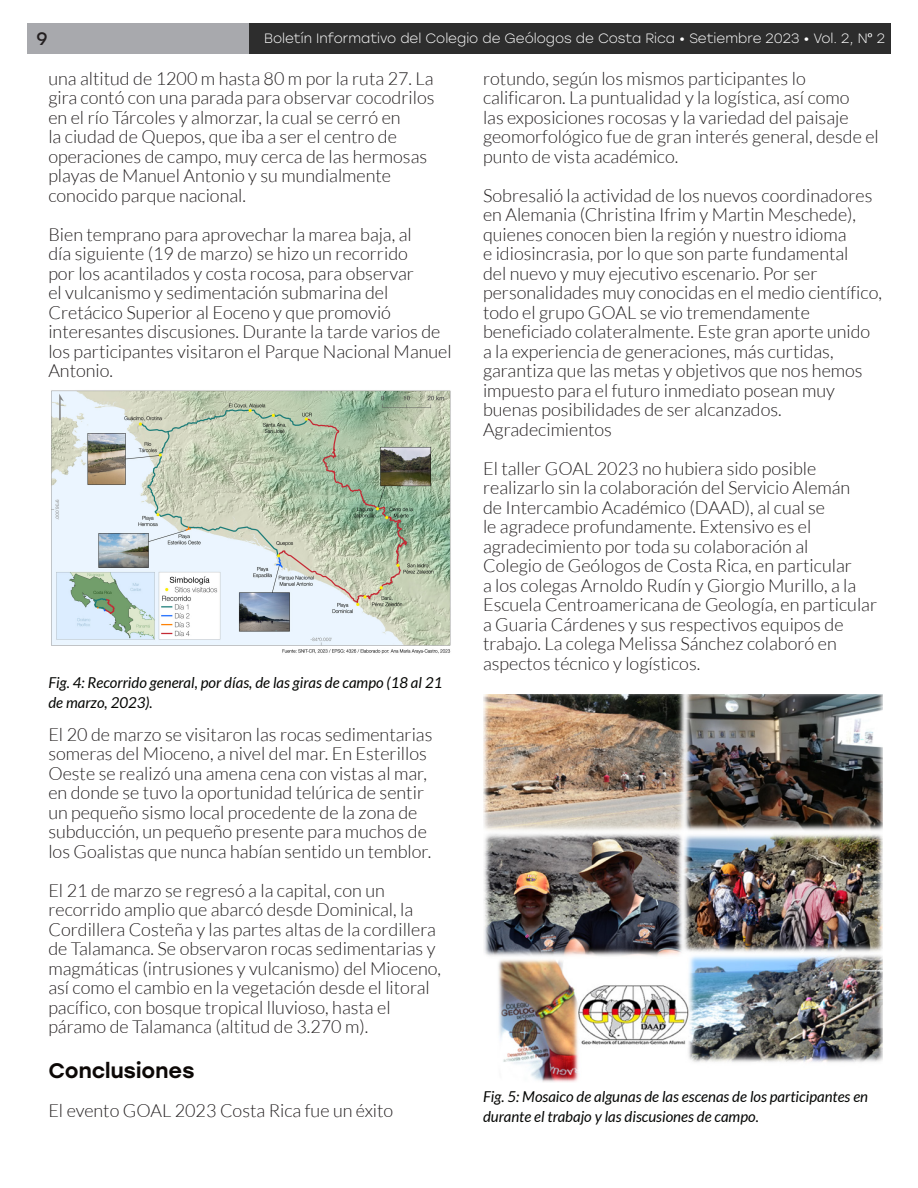
<style>
.page{position:relative;width:918px;height:1188px;background:#fff}
.page>*{position:absolute;margin:0;border:0;box-sizing:border-box;transform-origin:0 0}
.t1{font:500 21px "Stolzl";color:#0c0806}
.t2{font:300 18px/19.5px "Lato";color:#231f20}
.t3{font:18px "Stolzl";color:#231f20}
.t4{font:italic 15px/19.5px "Lato";color:#040503}
.t5{font:300 13.5px "Stolzl";color:#fff}
.s1{font-family:"Lato";font-weight:400}
</style>
<div class="page">
<div style="left:248px;top:24px;width:643px;height:30px;background:#2d2d2d"></div>
<div style="left:27px;top:24px;width:221px;height:30px;background:#a8a9ad"></div>
<img style="left:51px;top:390px;width:400px;height:264px">
<img style="left:483px;top:695px;width:399px;height:387px">
<p class="t3" style="left:36px;top:26px;width:13px">9</p>
<p class="t5" style="left:264px;top:29px;width:622px">Boletín Informativo del Colegio de Geólogos de Costa Rica • Setiembre 2023 • Vol. 2, N<span class="s1">º</span> 2</p>
<p class="t2" style="left:48px;top:69px;width:388px">una altitud de 1200 m hasta 80 m por la ruta 27. La gira contó con una parada para observar cocodrilos en el río Tárcoles y almorzar, la cual se cerró en<br>la ciudad de Quepos, que iba a ser el centro de operaciones de campo, muy cerca de las hermosas playas de Manuel Antonio y su mundialmente conocido parque nacional.</p>
<p class="t2" style="left:48px;top:225px;width:405px">Bien temprano para aprovechar la marea baja, al<br>día siguiente (19 de marzo) se hizo un recorrido<br>por los acantilados y costa rocosa, para observar<br>el vulcanismo y sedimentación submarina del Cretácico Superior al Eoceno y que promovió interesantes discusiones. Durante la tarde varios de los participantes visitaron el Parque Nacional Manuel Antonio.</p>
<p class="t2" style="left:483px;top:69px;width:397px">rotundo, según los mismos participantes lo calificaron. La puntualidad y la logística, así como<br>las exposiciones rocosas y la variedad del paisaje geomorfológico fue de gran interés general, desde el punto de vista académico.</p>
<p class="t2" style="left:483px;top:186px;width:400px">Sobresalió la actividad de los nuevos coordinadores en Alemania (Christina Ifrim y Martin Meschede), quienes conocen bien la región y nuestro idioma<br>e idiosincrasia, por lo que son parte fundamental<br>del nuevo y muy ejecutivo escenario. Por ser personalidades muy conocidas en el medio científico, todo el grupo GOAL se vio tremendamente beneficiado colateralmente. Este gran aporte unido a la experiencia de generaciones, más curtidas, garantiza que las metas y objetivos que nos hemos impuesto para el futuro inmediato posean muy buenas posibilidades de ser alcanzados.</p>
<p class="t2" style="left:483px;top:420px;width:131px">Agradecimientos</p>
<p class="t2" style="left:483px;top:459px;width:396px">El taller GOAL 2023 no hubiera sido posible realizarlo sin la colaboración del Servicio Alemán<br>de Intercambio Académico (DAAD), al cual se<br>le agradece profundamente. Extensivo es el agradecimiento por toda su colaboración al<br>Colegio de Geólogos de Costa Rica, en particular<br>a los colegas Arnoldo Rudín y Giorgio Murillo, a la Escuela Centroamericana de Geología, en particular a Guaria Cárdenes y sus respectivos equipos de trabajo. La colega Melissa Sánchez colaboró en aspectos técnico y logísticos.</p>
<p class="t4" style="left:48px;top:674px;width:396px">Fig. 4: Recorrido general, por días, de las giras de campo (18 al 21 de marzo, 2023).</p>
<p class="t2" style="left:48px;top:725px;width:386px">El 20 de marzo se visitaron las rocas sedimentarias someras del Mioceno, a nivel del mar. En Esterillos Oeste se realizó una amena cena con vistas al mar, en donde se tuvo la oportunidad telúrica de sentir un pequeño sismo local procedente de la zona de subducción, un pequeño presente para muchos de los Goalistas que nunca habían sentido un temblor.</p>
<p class="t2" style="left:48px;top:881px;width:394px">El 21 de marzo se regresó a la capital, con un recorrido amplio que abarcó desde Dominical, la Cordillera Costeña y las partes altas de la cordillera de Talamanca. Se observaron rocas sedimentarias y magmáticas (intrusiones y vulcanismo) del Mioceno, así como el cambio en la vegetación desde el litoral pacífico, con bosque tropical lluvioso, hasta el páramo de Talamanca (altitud de 3.270 m).</p>
<p class="t1" style="left:48px;top:1056px;width:148px">Conclusiones</p>
<p class="t2" style="left:48px;top:1101px;width:347px">El evento GOAL 2023 Costa Rica fue un éxito</p>
<p class="t4" style="left:483px;top:1088px;width:387px">Fig. 5: Mosaico de algunas de las escenas de los participantes en durante el trabajo y las discusiones de campo.</p>
</div>
